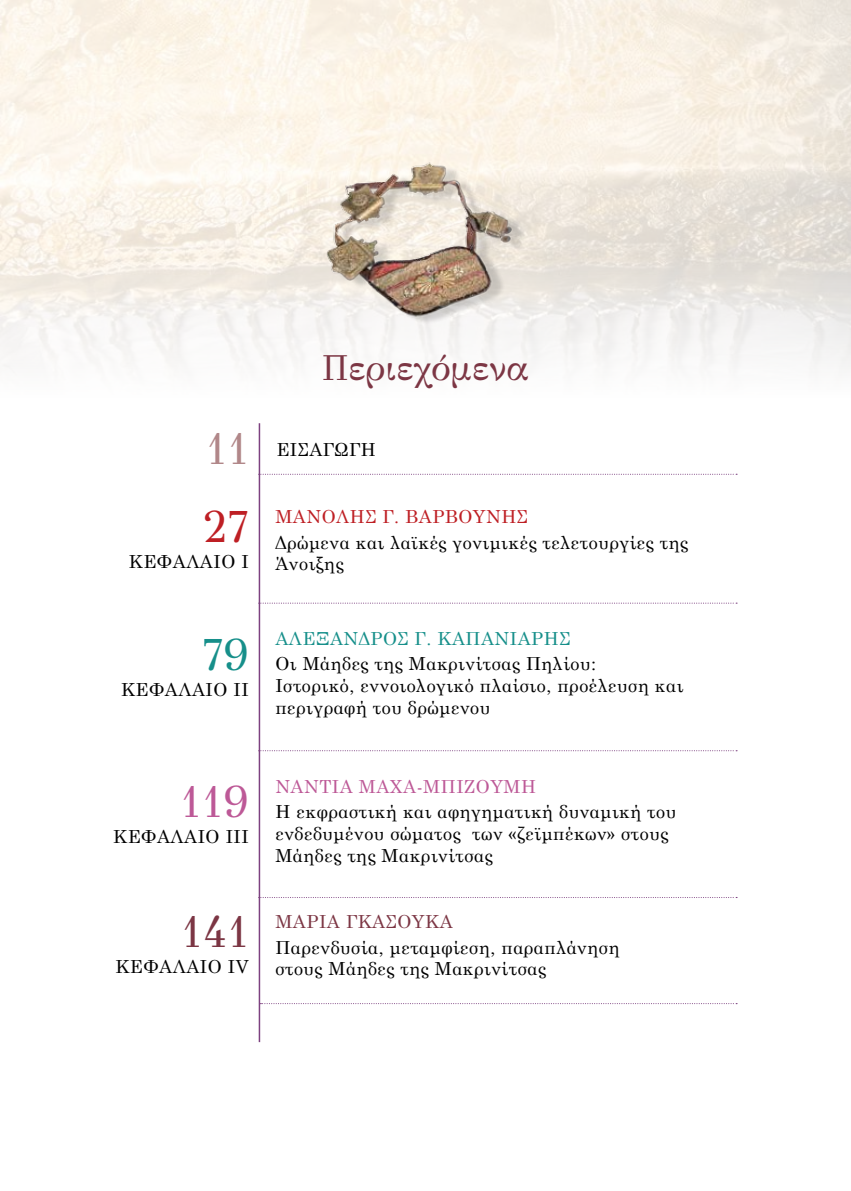
<style>
.page{position:relative;width:851px;height:1191px;background:#fff}
.page>*{position:absolute;margin:0;border:0;box-sizing:border-box;transform-origin:0 0}
.t1{font:45px "GFS Didot";color:#bd5997}
.t2{font:45px "GFS Didot";color:#7c3644}
.t3{font:45px "GFS Didot";color:#b18789}
.t4{font:45px "GFS Didot";color:#be1f24}
.t5{font:45px "GFS Didot";color:#168f8a}
.t6{font:36px "GFS Didot";color:#7c3644}
.t7{font:18px/21.6px "Century Schoolbook";letter-spacing:.03em;color:#000}
.t8{font:18px "Century Schoolbook";letter-spacing:.03em;color:#168f8a}
.t9{font:18px "Century Schoolbook";letter-spacing:.03em;color:#bd5997}
.t10{font:18px "Century Schoolbook";letter-spacing:.03em;color:#be1f24}
.t11{font:18px "Century Schoolbook";letter-spacing:.03em;color:#7c3644}
</style>
<div class="page">
<img style="left:285px;top:134px;width:266px;height:211px">
<hr style="left:259px;top:423px;width:1px;height:619px;background:#7d4280">
<svg style="left:260px;top:474px;width:477px;height:1px"></svg>
<svg style="left:260px;top:602px;width:477px;height:1px"></svg>
<svg style="left:260px;top:750px;width:477px;height:1px"></svg>
<svg style="left:260px;top:897px;width:477px;height:1px"></svg>
<svg style="left:260px;top:1003px;width:477px;height:1px"></svg>
<h1 class="t3" style="left:205px;top:412px;width:45px">11</h1>
<h1 class="t4" style="left:202px;top:490px;width:48px">27</h1>
<p class="t7" style="left:129px;top:549px;width:121px">ΚΕΦΑΛΑΙΟ Ι</p>
<h1 class="t5" style="left:202px;top:619px;width:48px">79</h1>
<p class="t7" style="left:121px;top:677px;width:129px">ΚΕΦΑΛΑΙΟ ΙΙ</p>
<h1 class="t1" style="left:180px;top:765px;width:70px">119</h1>
<p class="t7" style="left:113px;top:824px;width:137px">ΚΕΦΑΛΑΙΟ ΙΙΙ</p>
<h1 class="t2" style="left:181px;top:895px;width:69px">141</h1>
<p class="t7" style="left:115px;top:954px;width:135px">ΚΕΦΑΛΑΙΟ IV</p>
<h2 class="t6" style="left:322px;top:339px;width:208px">Περιεχόμενα</h2>
<p class="t7" style="left:276px;top:437px;width:101px">ΕΙΣΑΓΩΓΗ</p>
<p class="t10" style="left:275px;top:501px;width:254px">ΜΑΝΟΛΗΣ Γ. ΒΑΡΒΟΥΝΗΣ</p>
<p class="t7" style="left:275px;top:529px;width:414px">Δρώμενα και λαϊκές γονιμικές τελετουργίες της<br>Άνοιξης</p>
<p class="t8" style="left:275px;top:623px;width:296px">ΑΛΕΞΑΝΔΡΟΣ Γ. ΚΑΠΑΝΙΑΡΗΣ</p>
<p class="t7" style="left:275px;top:651px;width:409px">Οι Μάηδες της Μακρινίτσας Πηλίου:<br>Ιστορικό, εννοιολογικό πλαίσιο, προέλευση και περιγραφή του δρώμενου</p>
<p class="t9" style="left:275px;top:771px;width:262px">ΝΑΝΤΙΑ ΜΑΧΑ-ΜΠΙΖΟΥΜΗ</p>
<p class="t7" style="left:275px;top:799px;width:402px">Η εκφραστική και αφηγηματική δυναμική του ενδεδυμένου σώματος των «ζεϊμπέκων» στους<br>Μάηδες της Μακρινίτσας</p>
<p class="t11" style="left:275px;top:906px;width:179px">ΜΑΡΙΑ ΓΚΑΣΟΥΚΑ</p>
<p class="t7" style="left:275px;top:934px;width:345px">Παρενδυσία, μεταμφίεση, παραπλάνηση στους Μάηδες της Μακρινίτσας</p>
</div>
